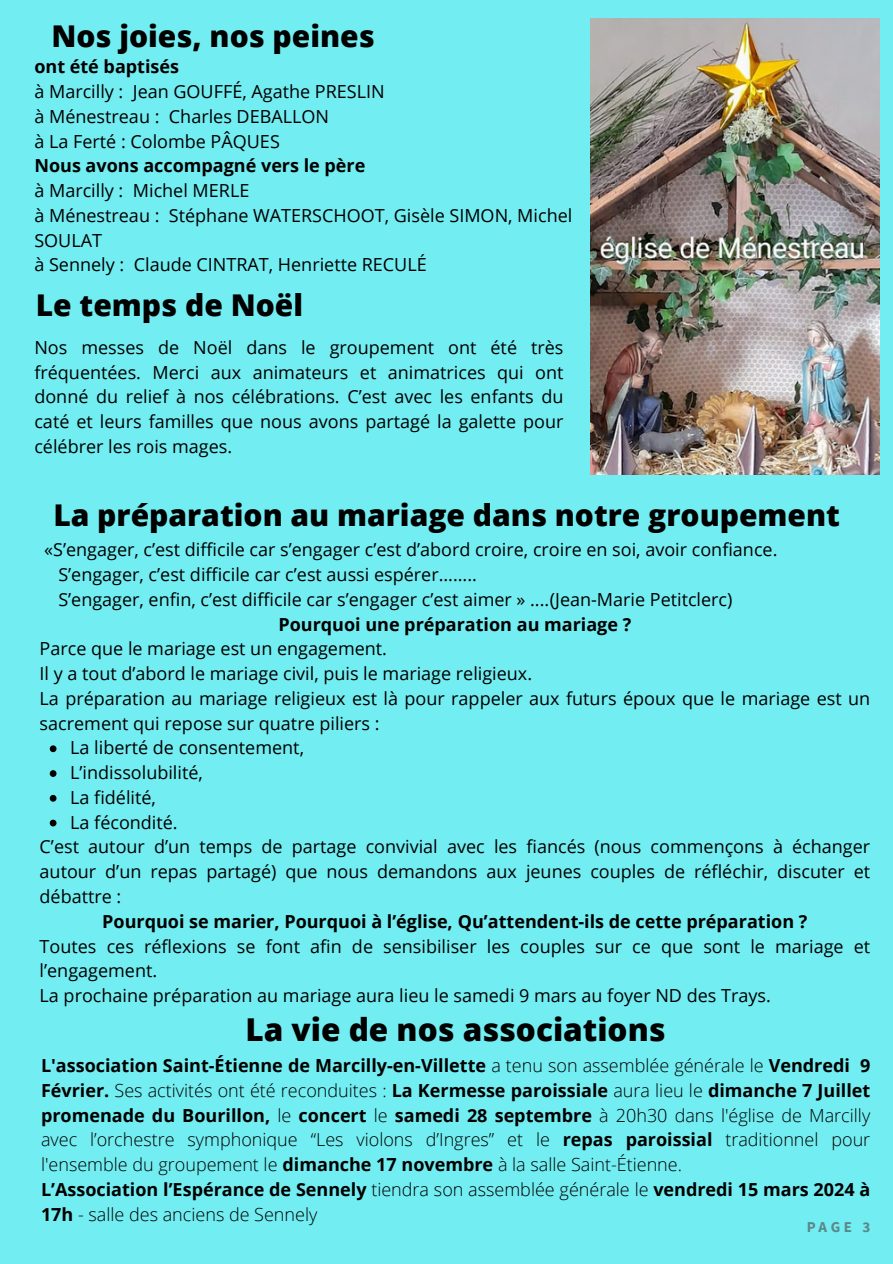
<style>
.page{position:relative;width:893px;height:1264px;background:#fff}
.page>*{position:absolute;margin:0;border:0;box-sizing:border-box;transform-origin:0 0}
.t1{font:800 31.5px "Open Sans";color:#000}
.t2{font:800 30px "Open Sans";color:#000}
.t3{font:18px/24.8px "Open Sans";color:#000}
.t4{font:300 18px/24.8px "Open Sans";color:#000}
.t5{font:700 18px "Open Sans";color:#000}
.t6{font:700 15px "Source Sans Pro";color:#4a4a4d}
.s1{font-weight:700}
</style>
<div class="page">
<div style="left:0;top:0;width:892px;height:1263px;background:#72edf1"></div>
<img style="left:590px;top:19px;width:289px;height:455px">
<svg style="left:50px;top:745px;width:6px;height:7px"></svg>
<svg style="left:50px;top:770px;width:6px;height:7px"></svg>
<svg style="left:50px;top:795px;width:6px;height:6px"></svg>
<svg style="left:50px;top:819px;width:6px;height:7px"></svg>
<p class="t2" style="left:51px;top:15px;width:325px">Nos joies, nos peines</p>
<p class="t3" style="left:34px;top:54px;width:539px"><span class="s1">ont été baptisés<br></span>à Marcilly : Jean GOUFFÉ, Agathe PRESLIN<br>à Ménestreau : Charles DEBALLON<br>à La Ferté : Colombe PÂQUES<br><span class="s1">Nous avons accompagné vers le père<br></span>à Marcilly : Michel MERLE<br>à Ménestreau : Stéphane WATERSCHOOT, Gisèle SIMON, Michel<br>SOULAT<br>à Sennely : Claude CINTRAT, Henriette RECULÉ</p>
<h1 class="t2" style="left:36px;top:284px;width:269px">Le temps de Noël</h1>
<h2 class="t3" style="left:34px;top:334px;width:530px;text-align:justify">Nos messes de Noël dans le groupement ont été très fréquentées. Merci aux animateurs et animatrices qui ont donné du relief à nos célébrations. C’est avec les enfants du caté et leurs familles que nous avons partagé la galette pour célébrer les rois mages.</h2>
<h2 class="t2" style="left:53px;top:494px;width:788px">La préparation au mariage dans notre groupement</h2>
<h1 class="t3" style="left:44px;top:537px;width:734px">«S’engager, c’est difficile car s’engager c’est d’abord croire, croire en soi, avoir confiance.</h1>
<h1 class="t3" style="left:58px;top:561px;width:420px">S’engager, c’est difficile car c’est aussi espérer........</h1>
<h1 class="t3" style="left:58px;top:586px;width:675px">S’engager, enfin, c’est difficile car s’engager c’est aimer » ....(Jean-Marie Petitclerc)</h1>
<h1 class="t5" style="left:278px;top:611px;width:354px">Pourquoi une préparation au mariage ?</h1>
<h1 class="t3" style="left:40px;top:636px;width:349px">Parce que le mariage est un engagement.</h1>
<h1 class="t3" style="left:40px;top:660px;width:494px">Il y a tout d’abord le mariage civil, puis le mariage religieux.</h1>
<h1 class="t3" style="left:40px;top:685px;width:832px">La préparation au mariage religieux est là pour rappeler aux futurs époux que le mariage est un</h1>
<h1 class="t3" style="left:40px;top:710px;width:341px">sacrement qui repose sur quatre piliers :</h1>
<h2 class="t3" style="left:70px;top:735px;width:235px">La liberté de consentement,</h2>
<p class="t3" style="left:70px;top:759px;width:134px">L’indissolubilité,</p>
<h1 class="t3" style="left:70px;top:784px;width:87px">La fidélité,</h1>
<h2 class="t3" style="left:70px;top:809px;width:109px">La fécondité.</h2>
<p class="t3" style="left:40px;top:834px;width:832px">C’est autour d’un temps de partage convivial avec les fiancés (nous commençons à échanger</p>
<p class="t3" style="left:40px;top:858px;width:832px">autour d’un repas partagé) que nous demandons aux jeunes couples de réfléchir, discuter et</p>
<p class="t3" style="left:40px;top:883px;width:83px">débattre :</p>
<p class="t5" style="left:102px;top:908px;width:706px">Pourquoi se marier, Pourquoi à l’église, Qu’attendent-ils de cette préparation ?</p>
<p class="t3" style="left:40px;top:933px;width:832px">Toutes ces réflexions se font afin de sensibiliser les couples sur ce que sont le mariage et</p>
<p class="t3" style="left:40px;top:957px;width:119px">l’engagement.</p>
<p class="t3" style="left:40px;top:982px;width:732px">La prochaine préparation au mariage aura lieu le samedi 9 mars au foyer ND des Trays.</p>
<h2 class="t1" style="left:245px;top:1007px;width:421px">La vie de nos associations</h2>
<p class="t4" style="left:41px;top:1052px;width:830px"><span class="s1">L'association Saint-Étienne de Marcilly-en-Villette</span> a tenu son assemblée générale le <span class="s1">Vendredi 9<br>Février.</span> Ses activités ont été reconduites : <span class="s1">La Kermesse paroissiale</span> aura lieu le <span class="s1">dimanche 7 Juillet promenade du Bourillon,</span> le <span class="s1">concert</span> le <span class="s1">samedi 28 septembre</span> à 20h30 dans l'église de Marcilly avec l’orchestre symphonique “Les violons d’Ingres” et le <span class="s1">repas paroissial</span> traditionnel pour l'ensemble du groupement le <span class="s1">dimanche 17 novembre</span> à la salle Saint-Étienne.<br><span class="s1">L’Association l’Espérance de Sennely</span> tiendra son assemblée générale le <span class="s1">vendredi 15 mars 2024 à 17h</span> - salle des anciens de Sennely</p>
<p class="t6" style="left:806px;top:1216px;width:66px">PAGE 3</p>
</div>
